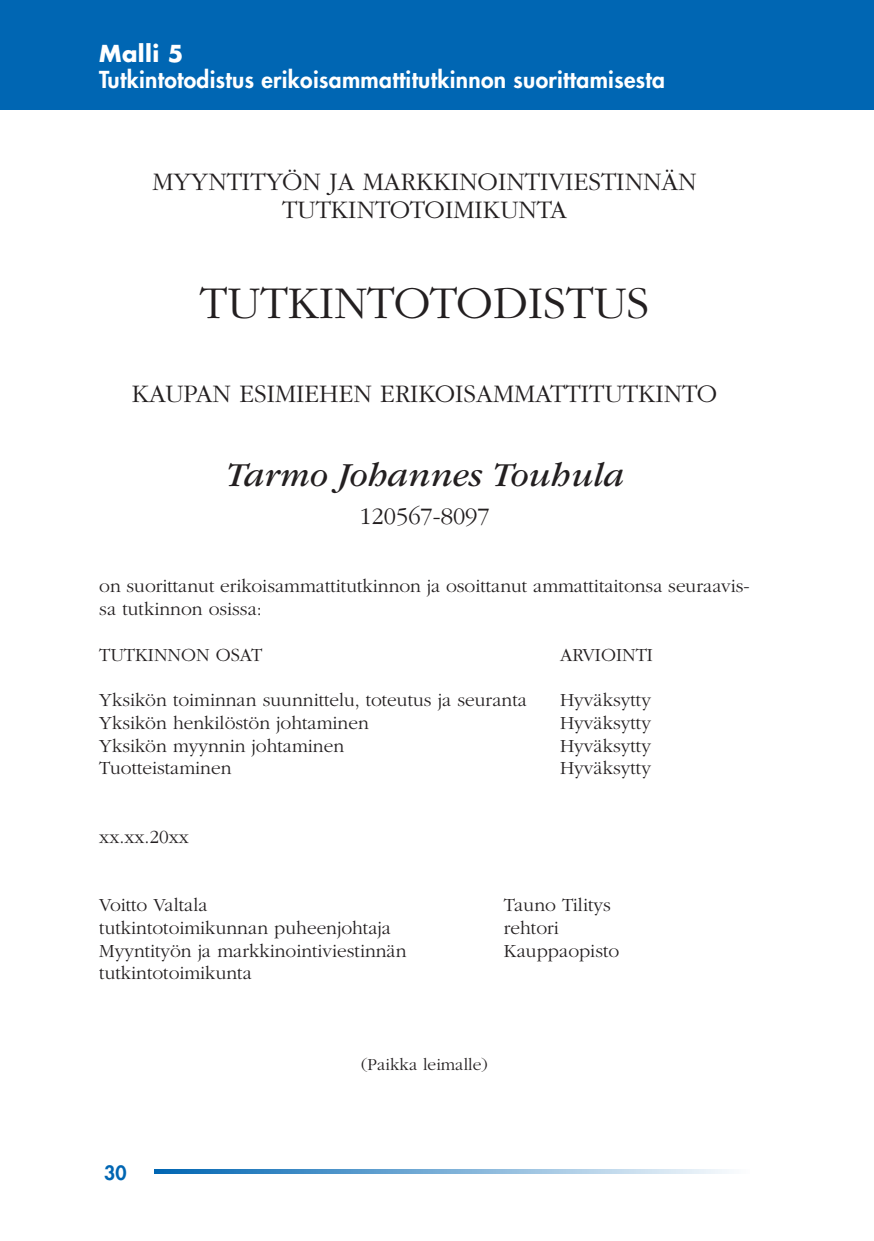
<style>
.page{position:relative;width:874px;height:1241px;background:#fff}
.page>*{position:absolute;margin:0;border:0;box-sizing:border-box;transform-origin:0 0}
.t1{font:300 47.25px "ITC Garamond Std";color:#231f20}
.t2{font:italic 35px "ITC Garamond Std";color:#231f20}
.t3{font:300 26.25px/28px "ITC Garamond Std";color:#231f20;text-align:center}
.t4{font:300 24.5px "ITC Garamond Std";color:#231f20}
.t5{font:800 22.75px "Futura Std";letter-spacing:.015em;color:#fff}
.t6{font:700 22.75px "Futura Std";letter-spacing:.015em;color:#fff}
.t7{font:300 19.25px/22.8px "ITC Garamond Std";color:#231f20}
.t8{font:800 19.25px "Futura Std";color:#0066b3}
.t9{font:300 17.5px "ITC Garamond Std";color:#231f20}
</style>
<div class="page">
<div style="left:0;top:0;width:873px;height:109px;background:#0066b3"></div>
<svg style="left:154px;top:1169px;width:575px;height:5px;background:#79aed6"></svg>
<p class="t6" style="left:99px;top:39px;width:85px">Malli 5</p>
<p class="t5" style="left:99px;top:66px;width:567px">Tutkintotodistus erikoisammattitutkinnon suorittamisesta</p>
<h3 class="t3" style="left:152px;top:168px;width:545px">MYYNTITYÖN JA MARKKINOINTIVIESTINNÄN<br>TUTKINTOTOIMIKUNTA</h3>
<h1 class="t1" style="left:200px;top:277px;width:450px">TUTKINTOTODISTUS</h1>
<h3 class="t3" style="left:132px;top:380px;width:587px">KAUPAN ESIMIEHEN ERIKOISAMMATTITUTKINTO</h3>
<h2 class="t2" style="left:225px;top:456px;width:399px">Tarmo Johannes Touhula</h2>
<p class="t4" style="left:359px;top:503px;width:132px">120567-8097</p>
<p class="t7" style="left:99px;top:575px;width:651px">on suorittanut erikoisammattitutkinnon ja osoittanut ammattitaitonsa seuraavis&shy;sa tutkinnon osissa:</p>
<p class="t7" style="left:99px;top:643px;width:164px">TUTKINNON OSAT</p>
<p class="t7" style="left:559px;top:643px;width:94px">ARVIOINTI</p>
<p class="t7" style="left:99px;top:688px;width:429px">Yksikön toiminnan suunnittelu, toteutus ja seuranta</p>
<p class="t7" style="left:559px;top:688px;width:92px">Hyväksytty</p>
<p class="t7" style="left:99px;top:711px;width:271px">Yksikön henkilöstön johtaminen</p>
<p class="t7" style="left:559px;top:711px;width:92px">Hyväksytty</p>
<p class="t7" style="left:99px;top:734px;width:246px">Yksikön myynnin johtaminen</p>
<p class="t7" style="left:559px;top:734px;width:92px">Hyväksytty</p>
<p class="t7" style="left:99px;top:757px;width:134px">Tuotteistaminen</p>
<p class="t7" style="left:559px;top:757px;width:92px">Hyväksytty</p>
<p class="t7" style="left:99px;top:825px;width:91px">xx.xx.20xx</p>
<p class="t7" style="left:99px;top:893px;width:110px">Voitto Valtala</p>
<p class="t7" style="left:503px;top:893px;width:108px">Tauno Tilitys</p>
<p class="t7" style="left:99px;top:916px;width:293px">tutkintotoimikunnan puheenjohtaja</p>
<p class="t7" style="left:503px;top:916px;width:56px">rehtori</p>
<p class="t7" style="left:99px;top:939px;width:308px">Myyntityön ja markkinointiviestinnän</p>
<p class="t7" style="left:503px;top:939px;width:117px">Kauppaopisto</p>
<p class="t7" style="left:99px;top:961px;width:154px">tutkintotoimikunta</p>
<p class="t8" style="left:104px;top:1160px;width:24px">30</p>
<p class="t9" style="left:361px;top:1055px;width:128px">(Paikka leimalle)</p>
</div>
